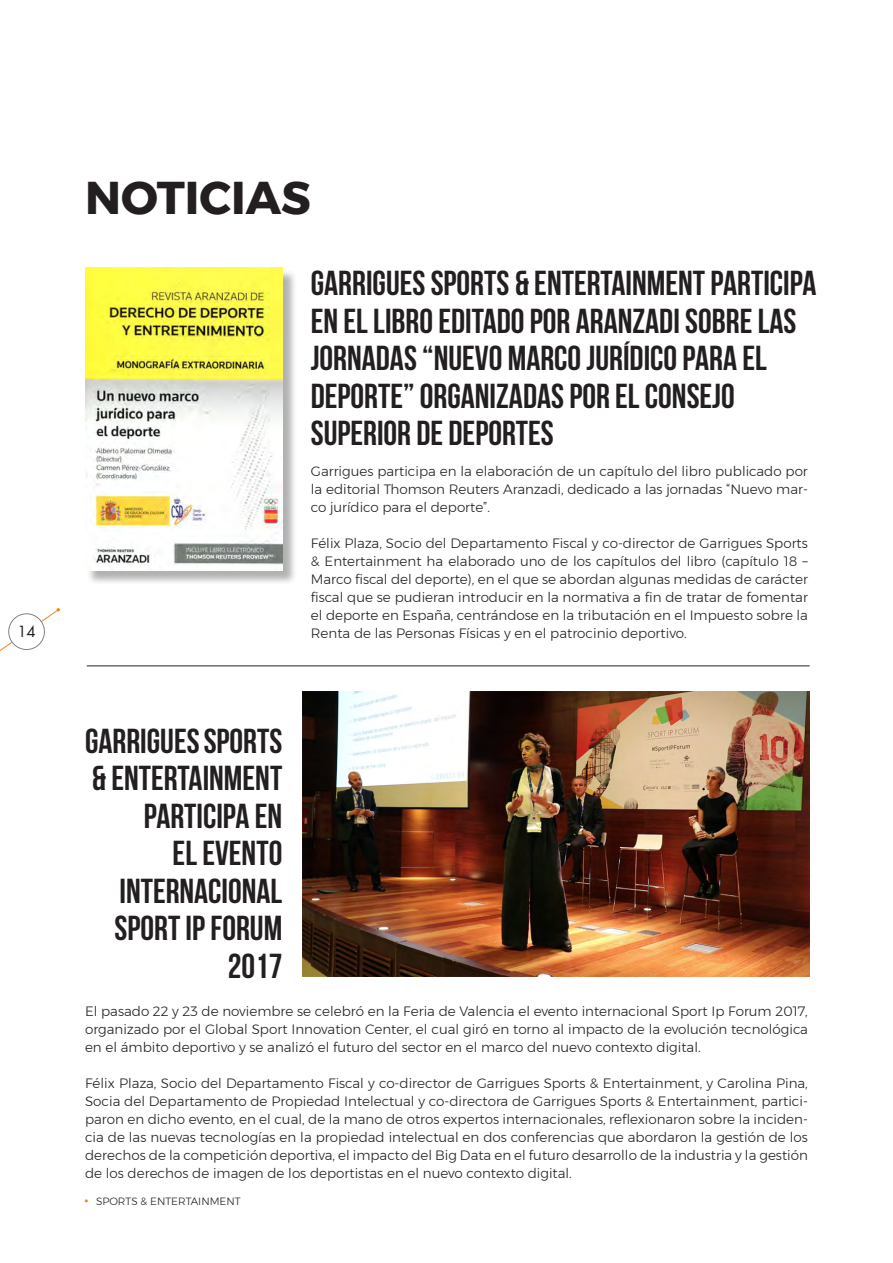
<style>
.page{position:relative;width:893px;height:1263px;background:#fff}
.page>*{position:absolute;margin:0;border:0;box-sizing:border-box;transform-origin:0 0}
.t1{font:700 45.75px "Montserrat";color:#231f20}
.t2{font:700 34.5px/37.5px "Bebas Neue";color:#231f20}
.t3{font:15px "Futura";color:#231f20}
.t4{font:300 13.5px/18px "Montserrat";color:#231f20;text-align:justify}
.t5{font:300 10.5px "Montserrat";color:#231f20}
.s1{font-family:"Gill Sans";font-size:12px;color:#f38520}
</style>
<div class="page">
<svg style="left:0;top:608px;width:60px;height:43px"></svg>
<div style="left:9px;top:614px;width:35px;height:35px;background:#fff;border-radius:50%"></div>
<div style="left:8px;top:613px;width:37px;height:37px;border:1px solid #808285;border-radius:50%"></div>
<div style="left:87px;top:269px;width:210px;height:317px;background:#231f20;opacity:.35"></div>
<img style="left:85px;top:268px;width:197px;height:303px">
<hr style="left:87px;top:665px;width:723px;height:1px;background:#231f20">
<img style="left:302px;top:691px;width:508px;height:286px">
<p class="t3" style="left:17px;top:622px;width:20px">14</p>
<p class="t1" style="left:85px;top:161px;width:227px">NOTICIAS</p>
<p class="t2" style="left:311px;top:264px;width:507px">GARRIGUES SPORTS &amp; ENTERTAINMENT PARTICIPA EN EL LIBRO EDITADO POR ARANZADI SOBRE LAS JORNADAS “NUEVO MARCO JURÍDICO PARA EL DEPORTE” ORGANIZADAS POR EL CONSEJO SUPERIOR DE DEPORTES</p>
<p class="t4" style="left:311px;top:462px;width:499px">Garrigues participa en la elaboración de un capítulo del libro publicado por la editorial Thomson Reuters Aranzadi, dedicado a las jornadas “Nuevo mar&shy;co jurídico para el deporte”.</p>
<p class="t4" style="left:311px;top:534px;width:499px">Félix Plaza, Socio del Departamento Fiscal y co-director de Garrigues Sports &amp; Entertainment ha elaborado uno de los capítulos del libro (capítulo 18 – Marco fiscal del deporte), en el que se abordan algunas medidas de carácter fiscal que se pudieran introducir en la normativa a fin de tratar de fomentar el deporte en España, centrándose en la tributación en el Impuesto sobre la Renta de las Personas Físicas y en el patrocinio deportivo.</p>
<p class="t2" style="left:85px;top:721px;width:199px;text-align:right">GARRIGUES SPORTS &amp; ENTERTAINMENT<br>PARTICIPA EN<br>EL EVENTO<br>INTERNACIONAL<br>SPORT IP FORUM<br>2017</p>
<p class="t4" style="left:85px;top:1002px;width:724px">El pasado 22 y 23 de noviembre se celebró en la Feria de Valencia el evento internacional Sport Ip Forum 2017, organizado por el Global Sport Innovation Center, el cual giró en torno al impacto de la evolución tecnológica en el ámbito deportivo y se analizó el futuro del sector en el marco del nuevo contexto digital.</p>
<p class="t4" style="left:85px;top:1074px;width:724px">Félix Plaza, Socio del Departamento Fiscal y co-director de Garrigues Sports &amp; Entertainment, y Carolina Pina, Socia del Departamento de Propiedad Intelectual y co-directora de Garrigues Sports &amp; Entertainment, partici&shy;paron en dicho evento, en el cual, de la mano de otros expertos internacionales, reflexionaron sobre la inciden&shy;cia de las nuevas tecnologías en la propiedad intelectual en dos conferencias que abordaron la gestión de los derechos de la competición deportiva, el impacto del Big Data en el futuro desarrollo de la industria y la gestión de los derechos de imagen de los deportistas en el nuevo contexto digital.</p>
<p class="t5" style="left:83px;top:1193px;width:159px"><span class="s1">•</span> SPORTS &amp; ENTERTAINMENT</p>
</div>
